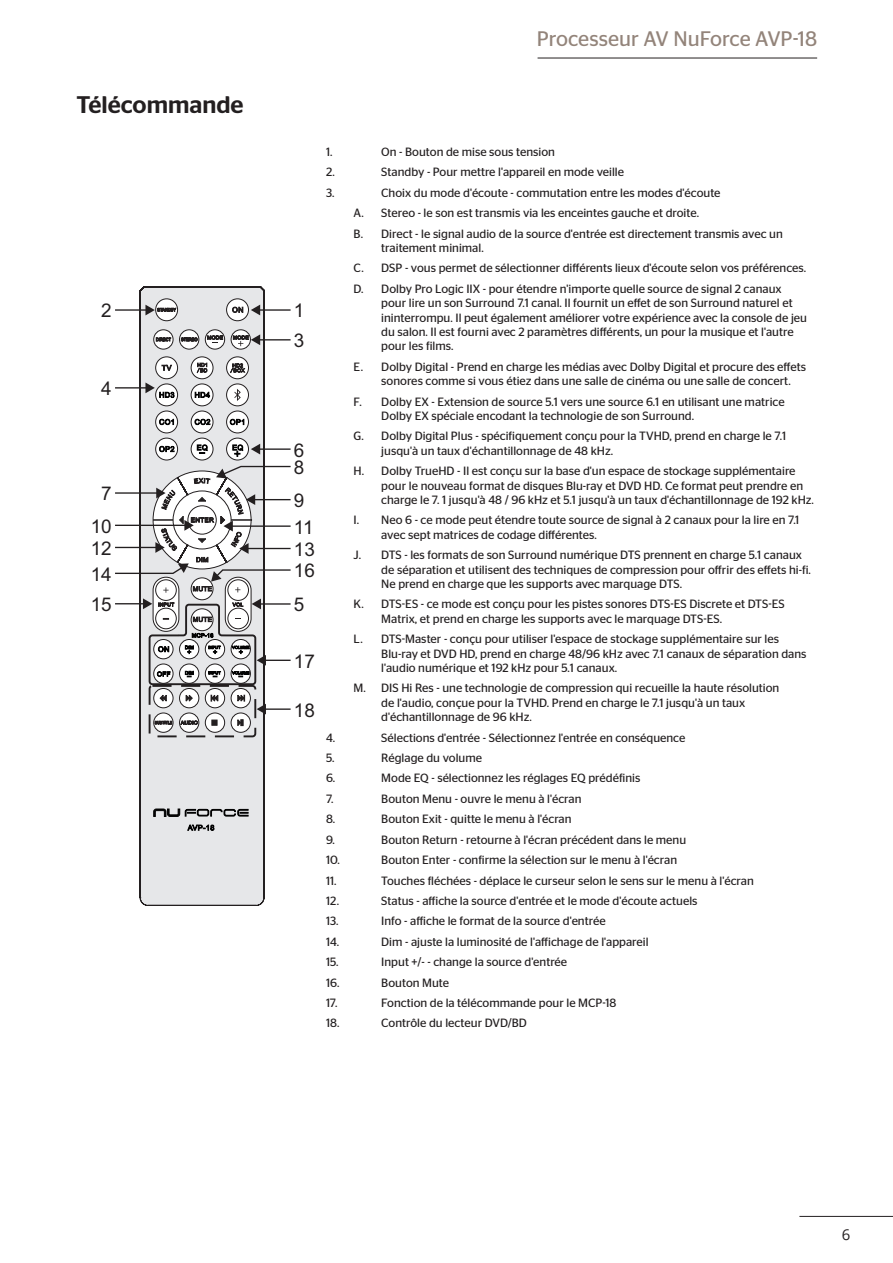
<style>
.page{position:relative;width:893px;height:1263px;background:#fff}
.page>*{position:absolute;margin:0;border:0;box-sizing:border-box;transform-origin:0 0}
.Heading_2{font:500 24px "Stag Sans";color:#231f20}
.t1{font:21px "Stag Sans";color:#93847a}
.t2{font:18.9px/17.4px "Arial";color:#231f20}
.t3{font:15px "Open Sans";color:#231f20}
.Body{font:12px/14.4px "Stag Sans";color:#231f20}
</style>
<div class="page">
<hr style="left:799px;top:1216px;width:94px;height:1px;background:#231f20">
<hr style="left:538px;top:58px;width:279px;height:1px;background:#231f20">
<div style="left:140px;top:686px;width:125px;height:220px;background:#e6e7e9"></div>
<svg style="left:231px;top:688px;width:19px;height:20px"></svg>
<div style="left:231px;top:688px;width:20px;height:20px;border:1px solid #231f20;border-radius:50%"></div>
<div style="left:154px;top:688px;width:19px;height:20px;background:#fff;border-radius:50%"></div>
<div style="left:153px;top:688px;width:20px;height:20px;border:1px solid #231f20;border-radius:50%"></div>
<svg style="left:205px;top:688px;width:20px;height:20px"></svg>
<div style="left:205px;top:688px;width:20px;height:20px;border:1px solid #231f20;border-radius:50%"></div>
<div style="left:180px;top:688px;width:19px;height:20px;background:#fff;border-radius:50%"></div>
<div style="left:179px;top:688px;width:20px;height:20px;border:1px solid #231f20;border-radius:50%"></div>
<div style="left:180px;top:713px;width:19px;height:19px;background:#fff;border-radius:50%"></div>
<div style="left:179px;top:713px;width:20px;height:20px;border:1px solid #231f20;border-radius:50%"></div>
<svg style="left:205px;top:713px;width:20px;height:19px"></svg>
<div style="left:205px;top:713px;width:20px;height:20px;border:1px solid #231f20;border-radius:50%"></div>
<div style="left:154px;top:713px;width:19px;height:19px;background:#fff;border-radius:50%"></div>
<div style="left:153px;top:713px;width:20px;height:20px;border:1px solid #231f20;border-radius:50%"></div>
<svg style="left:231px;top:713px;width:19px;height:19px"></svg>
<div style="left:231px;top:713px;width:20px;height:20px;border:1px solid #231f20;border-radius:50%"></div>
<svg style="left:154px;top:720px;width:19px;height:5px"></svg>
<svg style="left:159px;top:695px;width:8px;height:7px"></svg>
<svg style="left:185px;top:695px;width:8px;height:7px"></svg>
<svg style="left:237px;top:694px;width:8px;height:8px"></svg>
<svg style="left:237px;top:718px;width:6px;height:9px"></svg>
<svg style="left:210px;top:694px;width:9px;height:8px"></svg>
<svg style="left:212px;top:720px;width:5px;height:5px"></svg>
<svg style="left:180px;top:720px;width:18px;height:5px"></svg>
<div style="left:149px;top:685px;width:107px;height:52px;border:2px dashed #231f20;border-radius:3px"></div>
<svg style="left:153px;top:808px;width:96px;height:26px;background:#bababc"></svg>
<hr style="left:264px;top:708px;width:27px;height:2px;background:#231f20">
<svg style="left:257px;top:704px;width:9px;height:10px"></svg>
<svg style="left:115px;top:286px;width:176px;height:400px"></svg>
<h2 class="t1" style="left:537px;top:27px;width:282px">Processeur AV NuForce AVP-18</h2>
<p class="Heading_2" style="left:77px;top:91px;width:169px">Télécommande</p>
<p class="t2" style="left:101px;top:302px;width:12px">2</p>
<p class="t2" style="left:294px;top:302px;width:12px">1</p>
<p class="t2" style="left:101px;top:380px;width:12px">4</p>
<p class="t2" style="left:101px;top:485px;width:12px">7</p>
<p class="t2" style="left:91px;top:518px;width:23px">10</p>
<p class="t2" style="left:91px;top:540px;width:23px">12</p>
<p class="t2" style="left:91px;top:566px;width:23px">14</p>
<p class="t2" style="left:91px;top:596px;width:23px">15</p>
<p class="t2" style="left:294px;top:332px;width:12px">3</p>
<p class="t2" style="left:294px;top:441px;width:12px">6<br>8</p>
<p class="t2" style="left:294px;top:492px;width:12px">9</p>
<p class="t2" style="left:294px;top:541px;width:23px">13</p>
<p class="t2" style="left:294px;top:518px;width:21px">11</p>
<p class="t2" style="left:294px;top:562px;width:23px">16</p>
<p class="t2" style="left:294px;top:596px;width:12px">5</p>
<p class="t2" style="left:294px;top:653px;width:23px">17</p>
<p class="t2" style="left:294px;top:701px;width:23px">18</p>
<p class="Body" style="left:326px;top:144px;width:8px">1.</p>
<p class="Body" style="left:381px;top:144px;width:175px">On - Bouton de mise sous tension</p>
<p class="Body" style="left:326px;top:165px;width:10px">2.</p>
<p class="Body" style="left:381px;top:165px;width:244px">Standby - Pour mettre l'appareil en mode veille</p>
<p class="Body" style="left:326px;top:185px;width:10px">3.</p>
<p class="Body" style="left:381px;top:185px;width:341px">Choix du mode d'écoute - commutation entre les modes d'écoute</p>
<p class="Body" style="left:354px;top:206px;width:12px">A.</p>
<p class="Body" style="left:381px;top:206px;width:319px">Stereo - le son est transmis via les enceintes gauche et droite.</p>
<p class="Body" style="left:354px;top:226px;width:11px">B.</p>
<p class="Body" style="left:381px;top:226px;width:403px">Direct - le signal audio de la source d'entrée est directement transmis avec un traitement minimal.</p>
<p class="Body" style="left:354px;top:261px;width:12px">C.</p>
<p class="Body" style="left:381px;top:261px;width:426px">DSP - vous permet de sélectionner différents lieux d'écoute selon vos préférences.</p>
<p class="Body" style="left:354px;top:281px;width:12px">D.</p>
<p class="Body" style="left:381px;top:281px;width:427px">Dolby Pro Logic IIX - pour étendre n'importe quelle source de signal 2 canaux pour lire un son Surround 7.1 canal. Il fournit un effet de son Surround naturel et ininterrompu. Il peut également améliorer votre expérience avec la console de jeu du salon. Il est fourni avec 2 paramètres différents, un pour la musique et l'autre pour les films.</p>
<p class="Body" style="left:354px;top:359px;width:11px">E.</p>
<p class="Body" style="left:381px;top:359px;width:426px">Dolby Digital - Prend en charge les médias avec Dolby Digital et procure des effets sonores comme si vous étiez dans une salle de cinéma ou une salle de concert.</p>
<p class="Body" style="left:354px;top:394px;width:10px">F.</p>
<p class="Body" style="left:381px;top:394px;width:405px">Dolby EX - Extension de source 5.1 vers une source 6.1 en utilisant une matrice<br>Dolby EX spéciale encodant la technologie de son Surround.</p>
<p class="Body" style="left:354px;top:429px;width:12px">G.</p>
<p class="Body" style="left:381px;top:429px;width:406px">Dolby Digital Plus - spécifiquement conçu pour la TVHD, prend en charge le 7.1 jusqu'à un taux d'échantillonnage de 48 kHz.</p>
<p class="Body" style="left:354px;top:464px;width:12px">H.</p>
<p class="Body" style="left:381px;top:464px;width:434px">Dolby TrueHD - Il est conçu sur la base d'un espace de stockage supplémentaire pour le nouveau format de disques Blu-ray et DVD HD. Ce format peut prendre en charge le 7. 1 jusqu'à 48 / 96 kHz et 5.1 jusqu'à un taux d'échantillonnage de 192 kHz.</p>
<p class="Body" style="left:354px;top:513px;width:7px">I.</p>
<p class="Body" style="left:381px;top:513px;width:420px">Neo 6 - ce mode peut étendre toute source de signal à 2 canaux pour la lire en 7.1 avec sept matrices de codage différentes.</p>
<p class="Body" style="left:354px;top:548px;width:9px">J.</p>
<p class="Body" style="left:381px;top:548px;width:431px">DTS - les formats de son Surround numérique DTS prennent en charge 5.1 canaux de séparation et utilisent des techniques de compression pour offrir des effets hi-fi.<br>Ne prend en charge que les supports avec marquage DTS.</p>
<p class="Body" style="left:354px;top:597px;width:12px">K.</p>
<p class="Body" style="left:381px;top:597px;width:405px">DTS-ES - ce mode est conçu pour les pistes sonores DTS-ES Discrete et DTS-ES<br>Matrix, et prend en charge les supports avec le marquage DTS-ES.</p>
<p class="Body" style="left:354px;top:632px;width:11px">L.</p>
<p class="Body" style="left:381px;top:632px;width:427px">DTS-Master - conçu pour utiliser l'espace de stockage supplémentaire sur les<br>Blu-ray et DVD HD, prend en charge 48/96 kHz avec 7.1 canaux de séparation dans l'audio numérique et 192 kHz pour 5.1 canaux.</p>
<p class="Body" style="left:354px;top:681px;width:14px">M.</p>
<p class="Body" style="left:381px;top:681px;width:400px">DIS Hi Res - une technologie de compression qui recueille la haute résolution de l'audio, conçue pour la TVHD. Prend en charge le 7.1 jusqu'à un taux d'échantillonnage de 96 kHz.</p>
<p class="Body" style="left:326px;top:730px;width:11px">4.</p>
<p class="Body" style="left:381px;top:730px;width:306px">Sélections d'entrée - Sélectionnez l'entrée en conséquence</p>
<p class="Body" style="left:326px;top:751px;width:10px">5.</p>
<p class="Body" style="left:381px;top:751px;width:102px">Réglage du volume</p>
<p class="Body" style="left:326px;top:771px;width:11px">6.</p>
<p class="Body" style="left:381px;top:771px;width:261px">Mode EQ - sélectionnez les réglages EQ prédéfinis</p>
<p class="Body" style="left:326px;top:791px;width:9px">7.</p>
<p class="Body" style="left:381px;top:791px;width:202px">Bouton Menu - ouvre le menu à l'écran</p>
<p class="Body" style="left:326px;top:812px;width:11px">8.</p>
<p class="Body" style="left:381px;top:812px;width:192px">Bouton Exit - quitte le menu à l'écran</p>
<p class="Body" style="left:326px;top:832px;width:10px">9.</p>
<p class="Body" style="left:381px;top:832px;width:306px">Bouton Return - retourne à l'écran précédent dans le menu</p>
<p class="Body" style="left:326px;top:853px;width:16px">10.</p>
<p class="Body" style="left:381px;top:853px;width:297px">Bouton Enter - confirme la sélection sur le menu à l'écran</p>
<p class="Body" style="left:326px;top:873px;width:12px">11.</p>
<p class="Body" style="left:381px;top:873px;width:374px">Touches fléchées - déplace le curseur selon le sens sur le menu à l'écran</p>
<p class="Body" style="left:326px;top:893px;width:15px">12.</p>
<p class="Body" style="left:381px;top:893px;width:318px">Status - affiche la source d'entrée et le mode d'écoute actuels</p>
<p class="Body" style="left:326px;top:914px;width:14px">13.</p>
<p class="Body" style="left:381px;top:914px;width:226px">Info - affiche le format de la source d'entrée</p>
<p class="Body" style="left:326px;top:934px;width:15px">14.</p>
<p class="Body" style="left:381px;top:934px;width:269px">Dim - ajuste la luminosité de l'affichage de l'appareil</p>
<p class="Body" style="left:326px;top:955px;width:14px">15.</p>
<p class="Body" style="left:381px;top:955px;width:187px">Input +/- - change la source d'entrée</p>
<p class="Body" style="left:326px;top:975px;width:15px">16.</p>
<p class="Body" style="left:381px;top:975px;width:69px">Bouton Mute</p>
<p class="Body" style="left:326px;top:995px;width:13px">17.</p>
<p class="Body" style="left:381px;top:995px;width:237px">Fonction de la télécommande pour le MCP-18</p>
<p class="Body" style="left:326px;top:1016px;width:15px">18.</p>
<p class="Body" style="left:381px;top:1016px;width:147px">Contrôle du lecteur DVD/BD</p>
<p class="t3" style="left:842px;top:1225px;width:10px">6</p>
</div>
